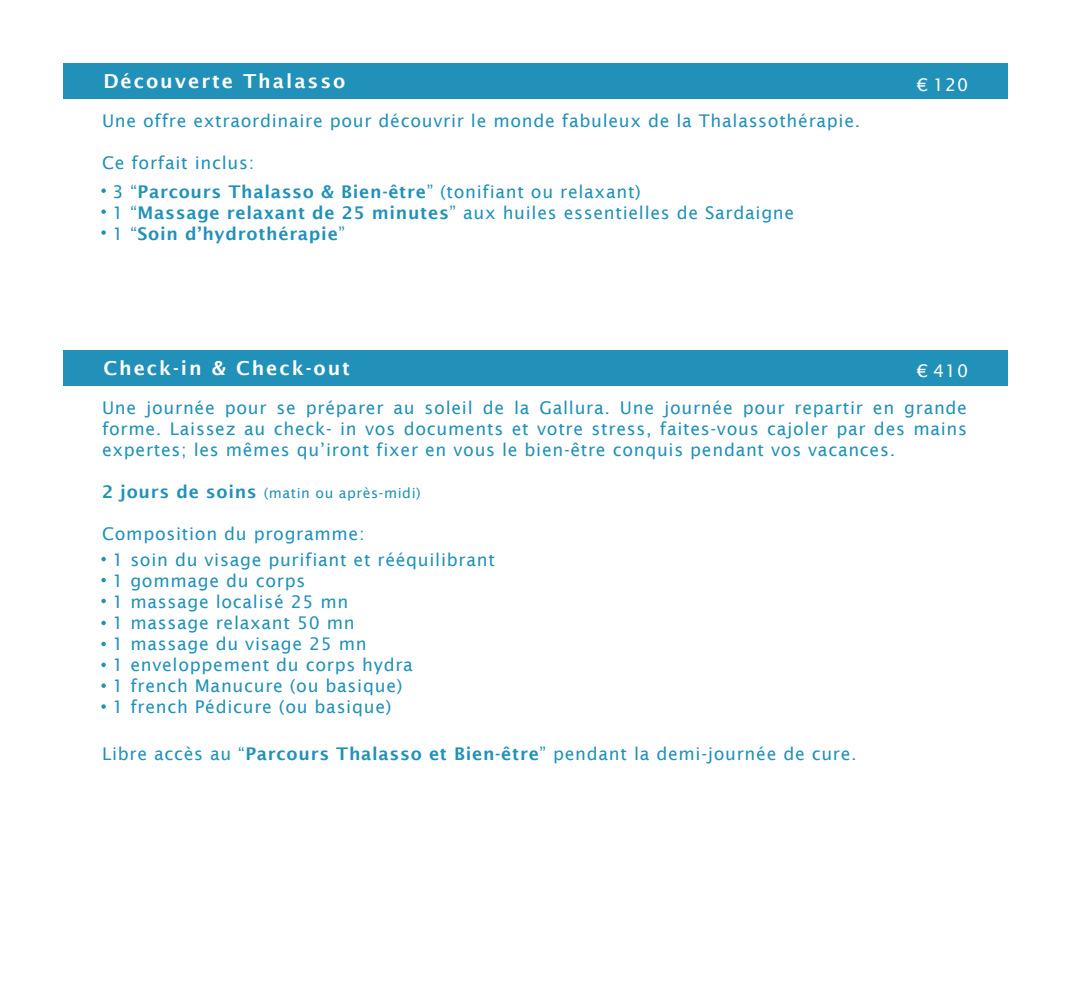
<style>
.page{position:relative;width:1072px;height:985px;background:#fff}
.page>*{position:absolute;margin:0;border:0;box-sizing:border-box;transform-origin:0 0}
.t1{font:600 19.25px "Lucida Sans";letter-spacing:.1em;color:#fff}
.t2{font:17.5px/21px "Lucida Sans";letter-spacing:.04em;color:#2191b9;text-align:justify}
.t3{font:600 17.5px/21px "Lucida Sans";letter-spacing:.04em;color:#2191b9}
.t4{font:17.5px "Lucida Sans";letter-spacing:.05em;color:#fff}
.t5{font:14px "Lucida Sans";letter-spacing:.04em;color:#2191b9}
.s1{font-weight:400}
.s2{font-weight:600;font-size:17.5px}
.s3{font-weight:600}
</style>
<div class="page">
<div style="left:64px;top:64px;width:944px;height:35px;background:#2191b9"></div>
<svg style="left:101px;top:188px;width:5px;height:5px"></svg>
<svg style="left:101px;top:209px;width:5px;height:5px"></svg>
<svg style="left:101px;top:230px;width:5px;height:5px"></svg>
<div style="left:64px;top:350px;width:944px;height:35px;background:#2191b9"></div>
<svg style="left:101px;top:557px;width:5px;height:4px"></svg>
<svg style="left:101px;top:578px;width:5px;height:4px"></svg>
<svg style="left:101px;top:599px;width:5px;height:4px"></svg>
<svg style="left:101px;top:621px;width:5px;height:4px"></svg>
<svg style="left:101px;top:642px;width:5px;height:4px"></svg>
<svg style="left:101px;top:662px;width:5px;height:5px"></svg>
<svg style="left:101px;top:683px;width:5px;height:5px"></svg>
<svg style="left:101px;top:704px;width:5px;height:5px"></svg>
<p class="t1" style="left:103px;top:70px;width:243px">Découverte Thalasso</p>
<p class="t2" style="left:102px;top:110px;width:759px">Une offre extraordinaire pour découvrir le monde fabuleux de la Thalassothérapie.</p>
<p class="t2" style="left:102px;top:152px;width:154px">Ce forfait inclus:</p>
<p class="t3" style="left:112px;top:181px;width:683px"><span class="s1">3 “</span>Parcours Thalasso &amp; Bien-être<span class="s1">” (tonifiant ou relaxant)<br>1 “</span>Massage relaxant de 25 minutes<span class="s1">” aux huiles essentielles de Sardaigne<br>1 “</span>Soin d’hydrothérapie<span class="s1">”</span></p>
<p class="t4" style="left:917px;top:75px;width:53px">€ 120</p>
<p class="t1" style="left:103px;top:357px;width:248px">Check-in &amp; Check-out</p>
<p class="t2" style="left:102px;top:397px;width:866px">Une journée pour se préparer au soleil de la Gallura. Une journée pour repartir en grande forme. Laissez au check- in vos documents et votre stress, faites-vous cajoler par des mains expertes; les mêmes qu’iront fixer en vous le bien-être conquis pendant vos vacances.</p>
<p class="t5" style="left:102px;top:484px;width:320px"><span class="s2">2 jours de soins</span> (matin ou après-midi)</p>
<p class="t2" style="left:102px;top:523px;width:264px">Composition du programme:</p>
<p class="t4" style="left:917px;top:361px;width:53px">€ 410</p>
<p class="t2" style="left:112px;top:549px;width:384px;text-align:left">1 soin du visage purifiant et rééquilibrant<br>1 gommage du corps<br>1 massage localisé 25 mn<br>1 massage relaxant 50 mn<br>1 massage du visage 25 mn<br>1 enveloppement du corps hydra<br>1 french Manucure (ou basique)<br>1 french Pédicure (ou basique)</p>
<p class="t2" style="left:102px;top:742px;width:756px">Libre accès au “<span class="s3">Parcours Thalasso et Bien-être</span>” pendant la demi-journée de cure.</p>
</div>
